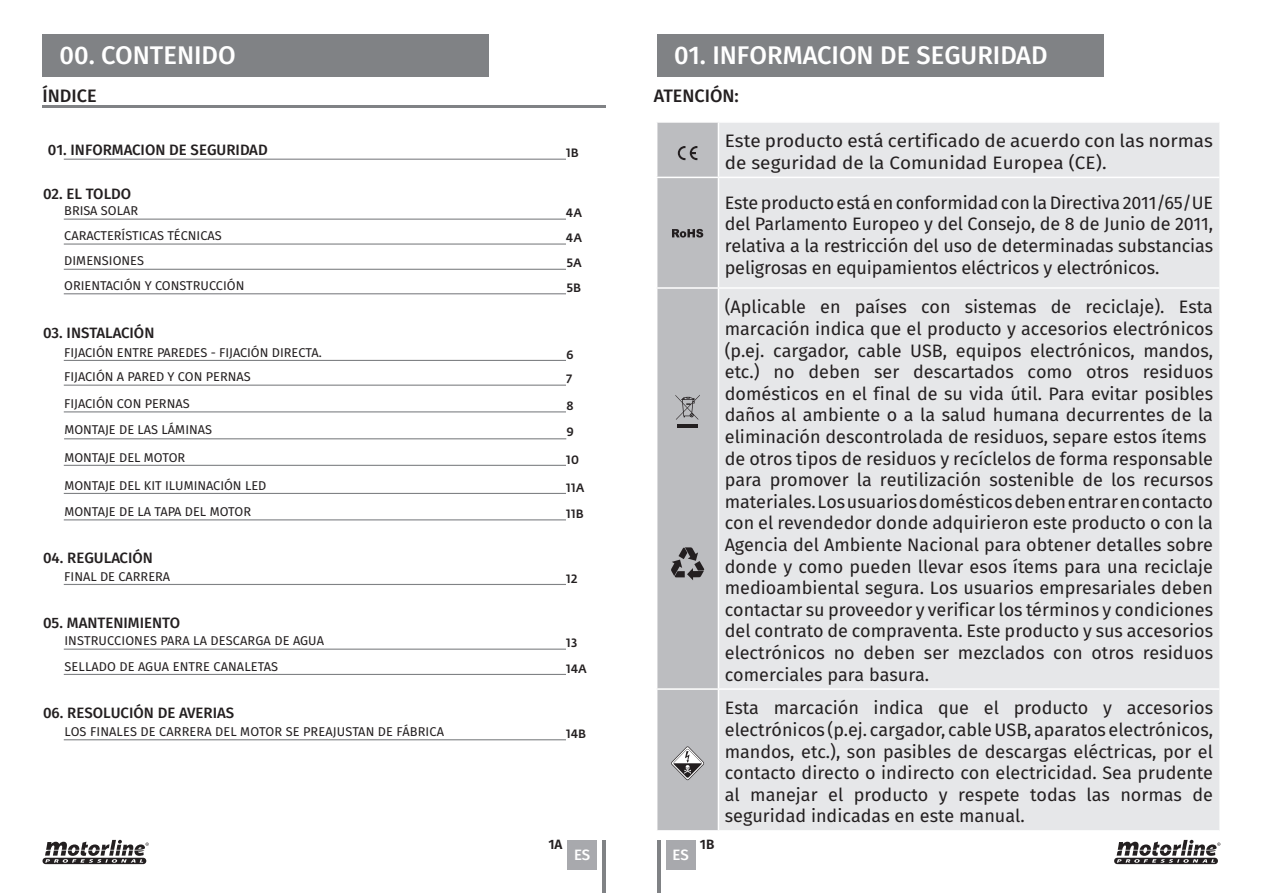
<style>
.page{position:relative;width:1263px;height:893px;background:#fff}
.page>*{position:absolute;margin:0;border:0;box-sizing:border-box;transform-origin:0 0}
.t1{font:500 25.5px "Fira Sans";color:#fff}
.t2{font:18px/21.6px "Fira Sans";color:#231f20;text-align:justify}
.t3{font:18px/21.6px "Fira Sans";color:#231f20;scale:1.05 1}
.t4{font:500 18px "Fira Sans";color:#231f20}
.t5{font:500 15px "Fira Sans";color:#231f20}
.t6{font:500 15px "Fira Sans";color:#fff}
.t7{font:600 13.5px "Fira Sans";color:#231f20}
.t8{font:12.75px/24.8px "Fira Sans";color:#231f20}
.t9{font:500 12px/24.8px "Fedra Sans Std";letter-spacing:.005em;color:#231f20;text-align:justify}
</style>
<div class="page">
<div style="left:666px;top:840px;width:30px;height:29px;background:#a8a9ad"></div>
<div style="left:567px;top:840px;width:30px;height:29px;background:#a8a9ad"></div>
<hr style="left:603px;top:840px;width:3px;height:53px;background:#808285">
<hr style="left:657px;top:840px;width:3px;height:53px;background:#808285">
<div style="left:657px;top:34px;width:446px;height:43px;background:#808285"></div>
<div style="left:43px;top:34px;width:446px;height:43px;background:#808285"></div>
<hr style="left:43px;top:105px;width:563px;height:3px;background:#808285">
<hr style="left:64px;top:159px;width:502px;height:1px;background:#808285">
<hr style="left:64px;top:219px;width:502px;height:1px;background:#808285">
<hr style="left:64px;top:739px;width:502px;height:1px;background:#808285">
<hr style="left:64px;top:649px;width:502px;height:1px;background:#808285">
<hr style="left:64px;top:674px;width:502px;height:1px;background:#808285">
<hr style="left:64px;top:584px;width:502px;height:1px;background:#808285">
<hr style="left:64px;top:360px;width:502px;height:1px;background:#808285">
<hr style="left:64px;top:243px;width:502px;height:2px;background:#808285">
<hr style="left:64px;top:269px;width:502px;height:1px;background:#808285">
<hr style="left:64px;top:293px;width:502px;height:1px;background:#808285">
<hr style="left:64px;top:385px;width:502px;height:1px;background:#808285">
<hr style="left:64px;top:519px;width:502px;height:1px;background:#808285">
<hr style="left:64px;top:411px;width:502px;height:1px;background:#808285">
<hr style="left:64px;top:465px;width:502px;height:1px;background:#808285">
<hr style="left:64px;top:493px;width:502px;height:1px;background:#808285">
<hr style="left:64px;top:438px;width:502px;height:1px;background:#808285">
<svg style="left:1114px;top:840px;width:106px;height:24px"></svg>
<svg style="left:43px;top:840px;width:106px;height:24px"></svg>
<div style="left:719px;top:123px;width:500px;height:164px;background:#e6e7e9"></div>
<div style="left:719px;top:289px;width:500px;height:541px;background:#e6e7e9"></div>
<hr style="left:718px;top:177px;width:501px;height:1px;background:#fff">
<hr style="left:718px;top:688px;width:501px;height:2px;background:#fff">
<svg style="left:657px;top:122px;width:61px;height:709px;background:#b9babd"></svg>
<h1 class="t1" style="left:60px;top:35px;width:178px">00. CONTENIDO</h1>
<p class="t4" style="left:43px;top:81px;width:56px">ÍNDICE</p>
<p class="t5" style="left:48px;top:138px;width:221px">01. INFORMACION DE SEGURIDAD</p>
<p class="t5" style="left:43px;top:182px;width:90px">02. EL TOLDO</p>
<p class="t8" style="left:64px;top:198px;width:182px">BRISA SOLAR<br>CARACTERÍSTICAS TÉCNICAS<br>DIMENSIONES<br>ORIENTACIÓN Y CONSTRUCCIÓN</p>
<p class="t5" style="left:43px;top:320px;width:113px">03. INSTALACIÓN</p>
<p class="t8" style="left:64px;top:339px;width:259px">FIJACIÓN ENTRE PAREDES - FIJACIÓN DIRECTA.</p>
<p class="t8" style="left:64px;top:391px;width:127px">FIJACIÓN CON PERNAS</p>
<p class="t8" style="left:64px;top:364px;width:188px">FIJACIÓN A PARED Y CON PERNAS</p>
<p class="t8" style="left:64px;top:417px;width:149px">MONTAJE DE LAS LÁMINAS</p>
<p class="t8" style="left:64px;top:444px;width:122px">MONTAJE DEL MOTOR</p>
<p class="t8" style="left:64px;top:473px;width:203px">MONTAJE DEL KIT ILUMINACIÓN LED</p>
<p class="t8" style="left:64px;top:499px;width:188px">MONTAJE DE LA TAPA DEL MOTOR</p>
<p class="t5" style="left:43px;top:546px;width:111px">04. REGULACIÓN</p>
<p class="t8" style="left:64px;top:564px;width:107px">FINAL DE CARRERA</p>
<p class="t5" style="left:43px;top:610px;width:139px">05. MANTENIMIENTO</p>
<p class="t8" style="left:64px;top:628px;width:261px">INSTRUCCIONES PARA LA DESCARGA DE AGUA</p>
<p class="t8" style="left:65px;top:653px;width:215px">SELLADO DE AGUA ENTRE CANALETAS</p>
<p class="t5" style="left:43px;top:701px;width:193px">06. RESOLUCIÓN DE AVERIAS</p>
<p class="t8" style="left:64px;top:719px;width:381px">LOS FINALES DE CARRERA DEL MOTOR SE PREAJUSTAN DE FÁBRICA</p>
<p class="t9" style="left:566px;top:141px;width:14px">1B</p>
<p class="t9" style="left:566px;top:201px;width:17px">4A 4A 5A 5B</p>
<p class="t9" style="left:566px;top:342px;width:9px">6</p>
<p class="t9" style="left:567px;top:367px;width:7px">7</p>
<p class="t9" style="left:566px;top:394px;width:9px">8</p>
<p class="t9" style="left:566px;top:419px;width:9px">9</p>
<p class="t9" style="left:566px;top:447px;width:14px">10</p>
<p class="t9" style="left:566px;top:475px;width:20px">11A</p>
<p class="t9" style="left:566px;top:501px;width:19px">11B</p>
<p class="t9" style="left:566px;top:566px;width:13px">12</p>
<p class="t9" style="left:566px;top:630px;width:22px;line-height:25.3px">13<br>14A</p>
<p class="t9" style="left:566px;top:721px;width:21px">14B</p>
<h1 class="t1" style="left:674px;top:35px;width:375px">01. INFORMACION DE SEGURIDAD</h1>
<p class="t4" style="left:654px;top:81px;width:87px">ATENCIÓN:</p>
<p class="t3" style="left:725px;top:130px;width:467px">Este producto está certificado de acuerdo con las normas de seguridad de la Comunidad Europea (CE).</p>
<p class="t2" style="left:725px;top:191px;width:490px">Este producto está en conformidad con la Directiva 2011/65/UE del Parlamento Europeo y del Consejo, de 8 de Junio de 2011, relativa a la restricción del uso de determinadas substancias peligrosas en equipamientos eléctricos y electrónicos.</p>
<p class="t2" style="left:725px;top:296px;width:490px;text-align:left">(Aplicable en países con sistemas de reciclaje). Esta marcación indica que el producto y accesorios electrónicos (p.ej. cargador, cable USB, equipos electrónicos, mandos, etc.) no deben ser descartados como otros residuos domésticos en el final de su vida útil. Para evitar posibles daños al ambiente o a la salud humana decurrentes de la eliminación descontrolada de residuos, separe estos ítems de otros tipos de residuos y recíclelos de forma responsable para promover la reutilización sostenible de los recursos materiales. Los usuarios domésticos deben entrar en contacto con el revendedor donde adquirieron este producto o con la Agencia del Ambiente Nacional para obtener detalles sobre donde y como pueden llevar esos ítems para una reciclaje medioambiental segura. Los usuarios empresariales deben contactar su proveedor y verificar los términos y condiciones del contrato de compraventa. Este producto y sus accesorios electrónicos no deben ser mezclados con otros residuos comerciales para basura.</p>
<p class="t2" style="left:725px;top:697px;width:490px">Esta marcación indica que el producto y accesorios electrónicos (p.ej. cargador, cable USB, aparatos electrónicos, mandos, etc.), son pasibles de descargas eléctricas, por el contacto directo o indirecto con electricidad. Sea prudente al manejar el producto y respete todas las normas de seguridad indicadas en este manual.</p>
<p class="t7" style="left:548px;top:833px;width:16px">1A</p>
<p class="t7" style="left:700px;top:833px;width:16px">1B</p>
<p class="t6" style="left:574px;top:842px;width:18px">ES</p>
<p class="t6" style="left:673px;top:842px;width:18px">ES</p>
</div>
